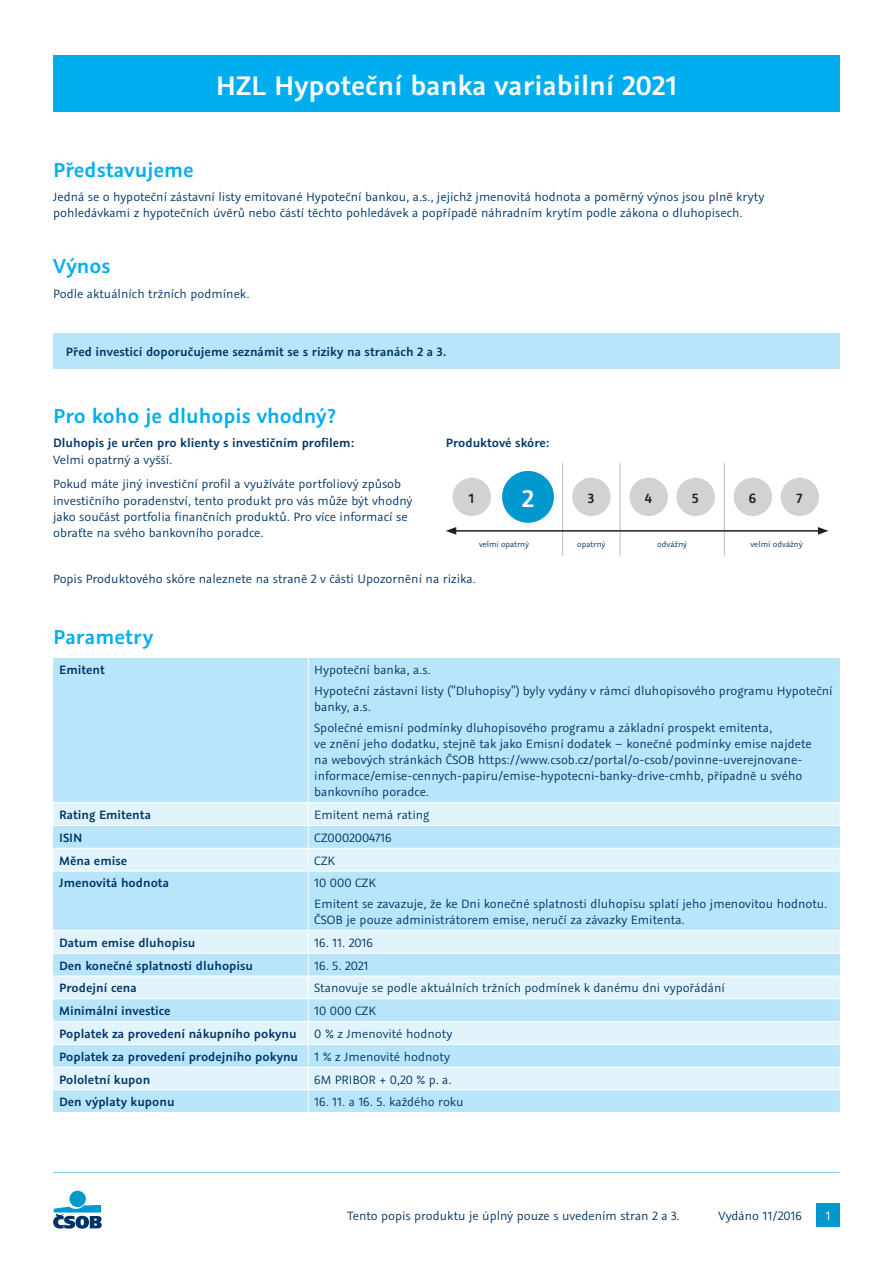
<style>
.page{position:relative;width:893px;height:1263px;background:#fff}
.page>*{position:absolute;margin:0;border:0;box-sizing:border-box;transform-origin:0 0}
.Nadpis{font:600 30px "Graublau Sans";color:#fff}
.t1{font:600 27px "Graublau Sans";color:#fff}
.podnadpis{font:600 22.5px "Graublau Sans";color:#00aeef}
.t2{font:600 15px "Graublau Sans";color:#231f20}
.normal_text{font:13.5px/16.2px "Graublau Sans";color:#003667}
.normal_text-2{font:600 13.5px/16.2px "Graublau Sans";color:#003667}
.text_v_boxech_bold_o{font:600 13.5px "Graublau Sans";color:#003667}
.podnadpis_2{font:600 13.5px "Graublau Sans";color:#003667}
.normal_text-3{font:13.5px "Graublau Sans";color:#fff}
.t3{font:9px "Graublau Sans";color:#003667}
.s1{font-weight:400}
</style>
<div class="page">
<div style="left:69px;top:1191px;width:17px;height:16px;background:#0099cd;border-radius:50%"></div>
<svg style="left:53px;top:1205px;width:49px;height:23px"></svg>
<hr style="left:53px;top:1172px;width:787px;height:1px;background:#80cce6">
<div style="left:816px;top:1203px;width:24px;height:24px;background:#0099cd"></div>
<div style="left:53px;top:55px;width:787px;height:57px;background:#00aeef"></div>
<div style="left:53px;top:333px;width:787px;height:36px;background:#b9e5fa"></div>
<hr style="left:620px;top:463px;width:1px;height:68px;background:#bcbdc0">
<hr style="left:724px;top:463px;width:1px;height:68px;background:#bcbdc0">
<svg style="left:562px;top:532px;width:1px;height:24px"></svg>
<svg style="left:620px;top:532px;width:1px;height:24px"></svg>
<svg style="left:724px;top:532px;width:1px;height:24px"></svg>
<hr style="left:562px;top:463px;width:1px;height:68px;background:#bcbdc0">
<div style="left:453px;top:478px;width:38px;height:38px;background:#d1d2d4;border-radius:19px"></div>
<div style="left:502px;top:471px;width:52px;height:52px;background:#0099cd;border-radius:26px"></div>
<div style="left:572px;top:478px;width:39px;height:38px;background:#d1d2d4;border-radius:19px"></div>
<div style="left:629px;top:478px;width:39px;height:38px;background:#d1d2d4;border-radius:19px"></div>
<div style="left:676px;top:478px;width:39px;height:38px;background:#d1d2d4;border-radius:19px"></div>
<div style="left:734px;top:478px;width:38px;height:38px;background:#d1d2d4;border-radius:19px"></div>
<div style="left:781px;top:478px;width:38px;height:38px;background:#d1d2d4;border-radius:19px"></div>
<hr style="left:454px;top:530px;width:366px;height:2px;background:#231f20">
<svg style="left:446px;top:527px;width:10px;height:8px"></svg>
<svg style="left:818px;top:527px;width:10px;height:8px"></svg>
<div style="left:53px;top:658px;width:787px;height:454px;background:#b9e5fa"></div>
<svg style="left:53px;top:803px;width:787px;height:286px;background:#ccecfa"></svg>
<hr style="left:308px;top:658px;width:1px;height:144px;background:#fff">
<hr style="left:53px;top:802px;width:255px;height:1px;background:#fff">
<hr style="left:308px;top:802px;width:532px;height:1px;background:#fff">
<hr style="left:53px;top:825px;width:255px;height:1px;background:#fff">
<hr style="left:308px;top:825px;width:532px;height:1px;background:#fff">
<hr style="left:53px;top:848px;width:255px;height:1px;background:#fff">
<hr style="left:308px;top:848px;width:532px;height:1px;background:#fff">
<svg style="left:308px;top:803px;width:1px;height:68px"></svg>
<hr style="left:53px;top:871px;width:255px;height:1px;background:#fff">
<hr style="left:308px;top:871px;width:532px;height:1px;background:#fff">
<hr style="left:308px;top:871px;width:1px;height:59px;background:#fff">
<hr style="left:53px;top:930px;width:255px;height:1px;background:#fff">
<hr style="left:308px;top:930px;width:532px;height:1px;background:#fff">
<hr style="left:53px;top:953px;width:255px;height:1px;background:#fff">
<hr style="left:308px;top:953px;width:532px;height:1px;background:#fff">
<hr style="left:53px;top:976px;width:255px;height:1px;background:#fff">
<hr style="left:308px;top:976px;width:532px;height:1px;background:#fff">
<hr style="left:53px;top:998px;width:255px;height:1px;background:#fff">
<hr style="left:308px;top:998px;width:532px;height:1px;background:#fff">
<hr style="left:53px;top:1021px;width:255px;height:1px;background:#fff">
<hr style="left:308px;top:1021px;width:532px;height:1px;background:#fff">
<hr style="left:53px;top:1044px;width:255px;height:1px;background:#fff">
<hr style="left:308px;top:1044px;width:532px;height:1px;background:#fff">
<hr style="left:53px;top:1067px;width:255px;height:1px;background:#fff">
<hr style="left:308px;top:1067px;width:532px;height:1px;background:#fff">
<hr style="left:53px;top:1089px;width:255px;height:1px;background:#fff">
<hr style="left:308px;top:1089px;width:532px;height:1px;background:#fff">
<svg style="left:308px;top:931px;width:1px;height:181px"></svg>
<p class="Nadpis" style="left:216px;top:66px;width:463px">HZL Hypoteční banka variabilní 2021</p>
<p class="podnadpis" style="left:53px;top:155px;width:142px">Představujeme</p>
<p class="normal_text" style="left:53px;top:189px;width:713px">Jedná se o hypoteční zástavní listy emitované Hypoteční bankou, a.s., jejichž jmenovitá hodnota a poměrný výnos jsou plně kryty pohledávkami z hypotečních úvěrů nebo částí těchto pohledávek a popřípadě náhradním krytím podle zákona o dluhopisech.</p>
<p class="podnadpis" style="left:53px;top:252px;width:59px">Výnos</p>
<p class="normal_text" style="left:53px;top:286px;width:198px">Podle aktuálních tržních podmínek.</p>
<p class="text_v_boxech_bold_o" style="left:66px;top:343px;width:382px">Před investicí doporučujeme seznámit se s riziky na stranách 2 a 3.</p>
<p class="podnadpis" style="left:53px;top:402px;width:284px">Pro koho je dluhopis vhodný?</p>
<p class="normal_text-2" style="left:53px;top:435px;width:303px">Dluhopis je určen pro klienty s investičním profilem:<br><span class="s1">Velmi opatrný a vyšší.</span></p>
<p class="normal_text" style="left:53px;top:476px;width:361px">Pokud máte jiný investiční profil a využíváte portfoliový způsob investičního poradenství, tento produkt pro vás může být vhodný jako součást portfolia finančních produktů. Pro více informací se obraťte na svého bankovního poradce.</p>
<p class="podnadpis_2" style="left:446px;top:435px;width:105px">Produktové skóre:</p>
<p class="t2" style="left:469px;top:489px;width:7px">1</p>
<p class="t1" style="left:522px;top:481px;width:14px">2</p>
<p class="t2" style="left:588px;top:489px;width:8px">3</p>
<p class="t2" style="left:645px;top:489px;width:9px">4</p>
<p class="t2" style="left:692px;top:489px;width:9px">5</p>
<p class="t2" style="left:749px;top:489px;width:9px">6</p>
<p class="t2" style="left:797px;top:489px;width:7px">7</p>
<p class="t3" style="left:479px;top:539px;width:51px">velmi opatrný</p>
<p class="t3" style="left:577px;top:539px;width:30px">opatrný</p>
<p class="t3" style="left:657px;top:539px;width:31px">odvážný</p>
<p class="t3" style="left:750px;top:539px;width:54px">velmi odvážný</p>
<p class="normal_text" style="left:53px;top:571px;width:424px">Popis Produktového skóre naleznete na straně 2 v části Upozornění na rizika.</p>
<p class="podnadpis" style="left:53px;top:622px;width:102px">Parametry</p>
<p class="normal_text-2" style="left:59px;top:662px;width:47px">Emitent</p>
<p class="normal_text" style="left:314px;top:662px;width:118px">Hypoteční banka, a.s.</p>
<p class="normal_text" style="left:314px;top:682px;width:520px">Hypoteční zástavní listy ("Dluhopisy") byly vydány v rámci dluhopisového programu Hypoteční banky, a.s.</p>
<p class="normal_text" style="left:314px;top:719px;width:499px">Společné emisní podmínky dluhopisového programu a základní prospekt emitenta,<br>ve znění jeho dodatku, stejně tak jako Emisní dodatek – konečné podmínky emise najdete na webových stránkách ČSOB https://www.csob.cz/portal/o-csob/povinne-uverejnovane&shy;informace/emise-cennych-papiru/emise-hypotecni-banky-drive-cmhb, případně u svého bankovního poradce.</p>
<p class="normal_text-2" style="left:59px;top:807px;width:93px">Rating Emitenta</p>
<p class="normal_text" style="left:314px;top:807px;width:117px">Emitent nemá rating</p>
<p class="normal_text-2" style="left:59px;top:829px;width:25px">ISIN</p>
<p class="normal_text" style="left:314px;top:829px;width:79px">CZ0002004716</p>
<p class="normal_text-2" style="left:59px;top:852px;width:70px">Měna emise</p>
<p class="normal_text" style="left:314px;top:852px;width:22px">CZK</p>
<p class="normal_text-2" style="left:59px;top:875px;width:111px">Jmenovitá hodnota</p>
<p class="normal_text" style="left:314px;top:875px;width:63px">10 000 CZK</p>
<p class="normal_text" style="left:314px;top:895px;width:515px">Emitent se zavazuje, že ke Dni konečné splatnosti dluhopisu splatí jeho jmenovitou hodnotu.<br>ČSOB je pouze administrátorem emise, neručí za závazky Emitenta.</p>
<p class="normal_text-2" style="left:59px;top:934px;width:138px">Datum emise dluhopisu</p>
<p class="normal_text" style="left:314px;top:934px;width:60px">16. 11. 2016</p>
<p class="normal_text-2" style="left:59px;top:957px;width:195px">Den konečné splatnosti dluhopisu</p>
<p class="normal_text" style="left:314px;top:957px;width:56px">16. 5. 2021</p>
<p class="normal_text-2" style="left:59px;top:980px;width:79px">Prodejní cena</p>
<p class="normal_text" style="left:314px;top:980px;width:412px">Stanovuje se podle aktuálních tržních podmínek k danému dni vypořádání</p>
<p class="normal_text-2" style="left:59px;top:1003px;width:113px">Minimální investice</p>
<p class="normal_text" style="left:314px;top:1003px;width:63px">10 000 CZK</p>
<p class="normal_text-2" style="left:59px;top:1025px;width:239px">Poplatek za provedení nákupního pokynu</p>
<p class="normal_text" style="left:314px;top:1025px;width:140px">0 % z Jmenovité hodnoty</p>
<p class="normal_text-2" style="left:59px;top:1048px;width:241px">Poplatek za provedení prodejního pokynu</p>
<p class="normal_text" style="left:314px;top:1048px;width:137px">1 % z Jmenovité hodnoty</p>
<p class="normal_text-2" style="left:59px;top:1071px;width:93px">Pololetní kupon</p>
<p class="normal_text" style="left:314px;top:1071px;width:139px">6M PRIBOR + 0,20 % p. a.</p>
<p class="normal_text-2" style="left:59px;top:1094px;width:117px">Den výplaty kuponu</p>
<p class="normal_text" style="left:314px;top:1094px;width:151px">16. 11. a 16. 5. každého roku</p>
<p class="normal_text" style="left:347px;top:1208px;width:334px">Tento popis produktu je úplný pouze s uvedením stran 2 a 3.</p>
<p class="normal_text" style="left:718px;top:1208px;width:85px">Vydáno 11/2016</p>
<p class="normal_text-3" style="left:825px;top:1208px;width:6px">1</p>
</div>
